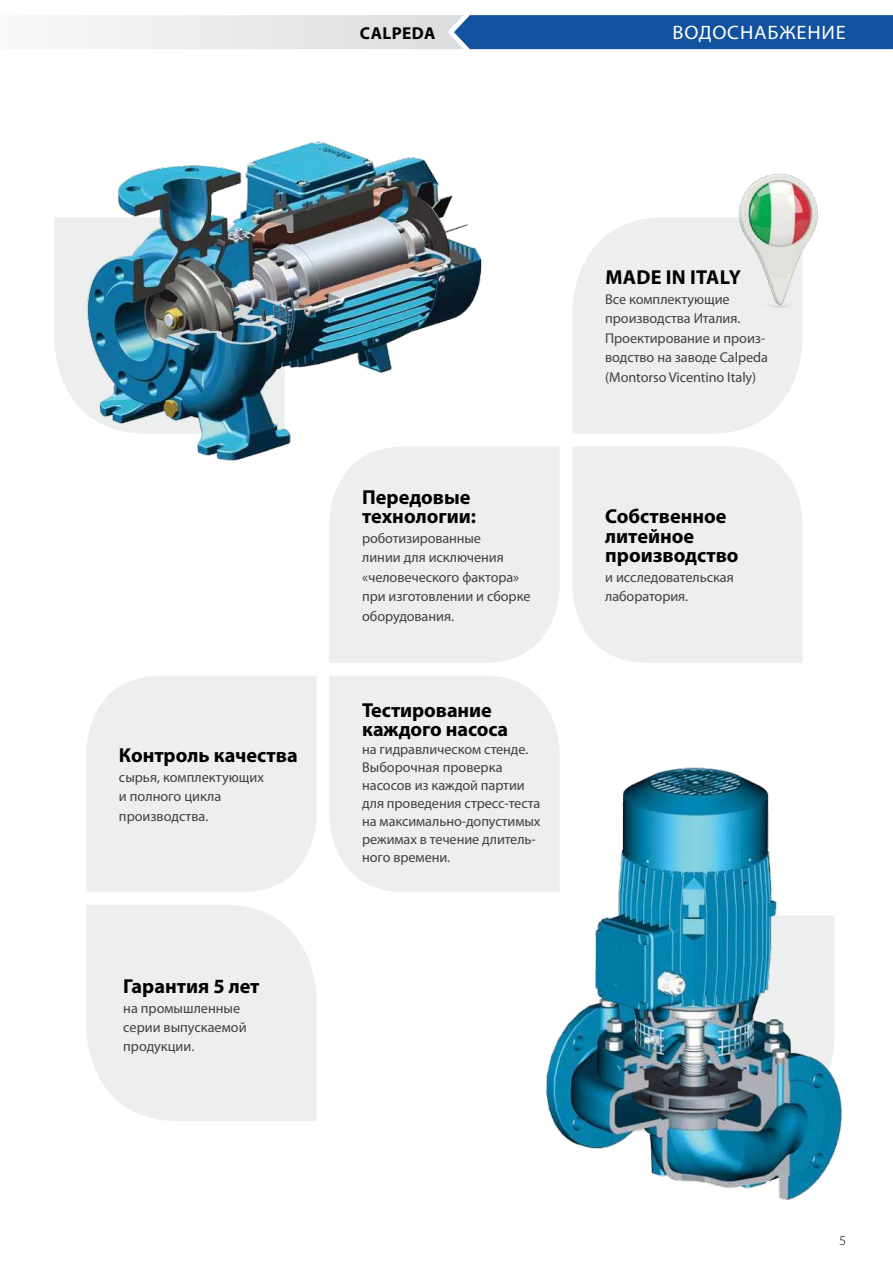
<style>
.page{position:relative;width:893px;height:1263px;background:#fff}
.page>*{position:absolute;margin:0;border:0;box-sizing:border-box;transform-origin:0 0}
.t1{font:700 20.25px/19.5px "Myriad Pro";color:#000}
.t2{font:19.5px "Myriad Pro";letter-spacing:.04em;color:#fff;scale:1.05 1}
.t3{font:700 17.25px "Myriad Pro";letter-spacing:.025em;color:#000}
.t4{font:14.25px/19.5px "Myriad Pro";letter-spacing:-.005em;color:#414042}
.t5{font:300 semi-expanded 13.5px "Myriad Pro";color:#000}
</style>
<div class="page">
<svg style="left:65px;top:15px;width:828px;height:34px;background:#799ac2"></svg>
<div style="left:329px;top:447px;width:230px;height:216px;background:#edeeee"></div>
<div style="left:86px;top:905px;width:230px;height:216px;background:#edeeee"></div>
<svg style="left:54px;top:217px;width:32px;height:196px;background:#eff0f0"></svg>
<div style="left:86px;top:676px;width:230px;height:216px;background:#edeeee"></div>
<div style="left:329px;top:676px;width:227px;height:216px;background:#edeeee"></div>
<div style="left:572px;top:446px;width:231px;height:217px;background:#edeeee"></div>
<svg style="left:572px;top:217px;width:231px;height:217px;background:#eeefef"></svg>
<img style="left:730px;top:173px;width:88px;height:146px">
<img style="left:86px;top:141px;width:402px;height:323px">
<img style="left:529px;top:731px;width:313px;height:469px">
<p class="t3" style="left:360px;top:26px;width:77px">CALPEDA</p>
<h2 class="t2" style="left:673px;top:26px;width:167px">ВОДОСНАБЖЕНИЕ</h2>
<h1 class="t1" style="left:119px;top:747px;width:180px">Контроль качества</h1>
<p class="t4" style="left:119px;top:768px;width:146px">сырья, комплектующих и полного цикла производства.</p>
<h1 class="t1" style="left:123px;top:978px;width:138px">Гарантия 5 лет</h1>
<p class="t4" style="left:123px;top:999px;width:125px">на промышленные серии выпускаемой продукции.</p>
<h1 class="t1" style="left:362px;top:489px;width:116px">Передовые технологии:</h1>
<p class="t4" style="left:362px;top:530px;width:170px">роботизированные<br>линии для исключения «человеческого фактора» при изготовлении и сборке оборудования.</p>
<h1 class="t1" style="left:362px;top:702px;width:148px">Тестирование каждого насоса</h1>
<p class="t4" style="left:362px;top:742px;width:180px;line-height:18px">на гидравлическом стенде.<br>Выборочная проверка насосов из каждой партии для проведения стресс-теста на максимально-допустимых режимах в течение длитель&shy;ного времени.</p>
<h1 class="t1" style="left:605px;top:270px;width:137px">MADE IN ITALY</h1>
<p class="t4" style="left:605px;top:291px;width:164px">Все комплектующие производства Италия.<br>Проектирование и произ&shy;водство на заводе Calpeda (Montorso Vicentino Italy)</p>
<h1 class="t1" style="left:605px;top:509px;width:135px">Собственное литейное производство</h1>
<p class="t4" style="left:605px;top:569px;width:130px">и исследовательская лаборатория.</p>
<p class="t5" style="left:839px;top:1235px;width:9px">5</p>
</div>
